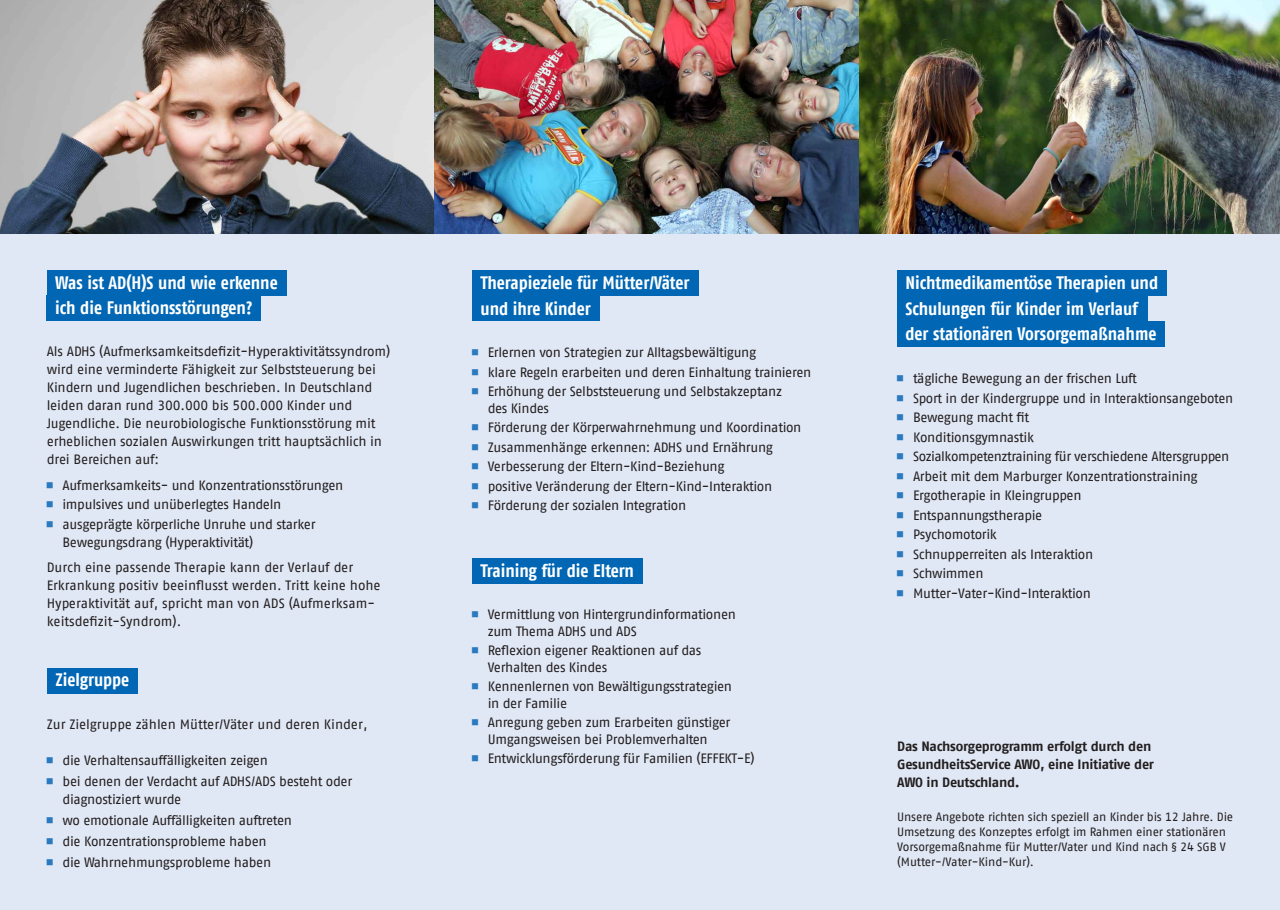
<style>
.page{position:relative;width:1280px;height:910px;background:#fff}
.page>*{position:absolute;margin:0;border:0;box-sizing:border-box;transform-origin:0 0}
.t1{font:700 18px "AWO Fago Cond";color:#fff}
.t2{font:13.5px/18px "AWO Fago Office";letter-spacing:-.02em;color:#231f20}
.t3{font:13.5px/18px "AWO Fago Office";color:#231f20}
.t4{font:700 13.5px "AWO Fago Office";letter-spacing:-.02em;color:#231f20}
.t5{font:12px/15px "AWO Fago Office";letter-spacing:-.01em;color:#231f20}
</style>
<div class="page">
<img style="left:0;top:0;width:1280px;height:234px">
<div style="left:0;top:234px;width:1280px;height:676px;background:#e1e8f5"></div>
<div style="left:472px;top:270px;width:226px;height:26px;background:#0166b3"></div>
<div style="left:472px;top:296px;width:127px;height:25px;background:#0166b3"></div>
<div style="left:47px;top:270px;width:239px;height:25px;background:#0166b3"></div>
<div style="left:47px;top:295px;width:214px;height:26px;background:#0166b3"></div>
<div style="left:47px;top:668px;width:91px;height:26px;background:#0166b3"></div>
<div style="left:472px;top:558px;width:171px;height:26px;background:#0166b3"></div>
<div style="left:897px;top:270px;width:270px;height:26px;background:#0166b3"></div>
<div style="left:897px;top:296px;width:250px;height:25px;background:#0166b3"></div>
<div style="left:897px;top:321px;width:268px;height:26px;background:#0166b3"></div>
<p class="t1" style="left:55px;top:272px;width:224px">Was ist AD(H)S und wie erkenne</p>
<p class="t1" style="left:55px;top:297px;width:198px">ich die Funktionsstörungen?</p>
<p class="t2" style="left:47px;top:342px;width:345px">Als ADHS (Aufmerksamkeitsdefizit-Hyperaktivitätssyndrom) wird eine verminderte Fähigkeit zur Selbststeuerung bei Kindern und Jugendlichen beschrieben. In Deutschland leiden daran rund 300.000 bis 500.000 Kinder und Jugendliche. Die neurobiologische Funktionsstörung mit erheblichen sozialen Auswirkungen tritt hauptsächlich in drei Bereichen auf:</p>
<p class="t2" style="left:63px;top:476px;width:282px">Aufmerksamkeits- und Konzentrationsstörungen</p>
<p class="t2" style="left:63px;top:495px;width:220px">impulsives und unüberlegtes Handeln</p>
<p class="t2" style="left:62px;top:515px;width:255px">ausgeprägte körperliche Unruhe und starker<br>Bewegungsdrang (Hyperaktivität)</p>
<p class="t3" style="left:47px;top:558px;width:335px">Durch eine passende Therapie kann der Verlauf der Erkrankung positiv beeinflusst werden. Tritt keine hohe Hyperaktivität auf, spricht man von ADS (Aufmerksam&shy;keitsdefizit-Syndrom).</p>
<p class="t1" style="left:56px;top:669px;width:75px">Zielgruppe</p>
<p class="t3" style="left:47px;top:715px;width:322px">Zur Zielgruppe zählen Mütter/Väter und deren Kinder,</p>
<p class="t2" style="left:63px;top:751px;width:207px">die Verhaltensauffälligkeiten zeigen</p>
<p class="t2" style="left:63px;top:772px;width:291px">bei denen der Verdacht auf ADHS/ADS besteht oder</p>
<p class="t2" style="left:62px;top:790px;width:120px">diagnostiziert wurde</p>
<p class="t2" style="left:63px;top:811px;width:231px">wo emotionale Auffälligkeiten auftreten</p>
<p class="t2" style="left:63px;top:832px;width:206px">die Konzentrationsprobleme haben</p>
<p class="t2" style="left:63px;top:853px;width:210px">die Wahrnehmungsprobleme haben</p>
<p class="t1" style="left:480px;top:272px;width:210px">Therapieziele für Mütter/Väter</p>
<p class="t1" style="left:480px;top:298px;width:112px">und ihre Kinder</p>
<p class="t2" style="left:488px;top:344px;width:270px">Erlernen von Strategien zur Alltagsbewältigung</p>
<p class="t2" style="left:488px;top:363px;width:325px">klare Regeln erarbeiten und deren Einhaltung trainieren</p>
<p class="t2" style="left:488px;top:383px;width:296px">Erhöhung der Selbststeuerung und Selbstakzeptanz</p>
<p class="t2" style="left:488px;top:399px;width:63px">des Kindes</p>
<p class="t2" style="left:488px;top:419px;width:315px">Förderung der Körperwahrnehmung und Koordination</p>
<p class="t2" style="left:488px;top:438px;width:287px">Zusammenhänge erkennen: ADHS und Ernährung</p>
<p class="t2" style="left:488px;top:458px;width:238px">Verbesserung der Eltern-Kind-Beziehung</p>
<p class="t2" style="left:488px;top:477px;width:286px">positive Veränderung der Eltern-Kind-Interaktion</p>
<p class="t2" style="left:488px;top:497px;width:200px">Förderung der sozialen Integration</p>
<p class="t1" style="left:480px;top:560px;width:155px">Training für die Eltern</p>
<p class="t2" style="left:488px;top:605px;width:250px">Vermittlung von Hintergrundinformationen</p>
<p class="t2" style="left:488px;top:622px;width:151px">zum Thema ADHS und ADS</p>
<p class="t2" style="left:488px;top:641px;width:215px">Reflexion eigener Reaktionen auf das</p>
<p class="t2" style="left:488px;top:658px;width:121px">Verhalten des Kindes</p>
<p class="t2" style="left:488px;top:677px;width:246px">Kennenlernen von Bewältigungsstrategien</p>
<p class="t2" style="left:488px;top:694px;width:81px">in der Familie</p>
<p class="t2" style="left:488px;top:713px;width:244px">Anregung geben zum Erarbeiten günstiger</p>
<p class="t2" style="left:488px;top:730px;width:222px">Umgangsweisen bei Problemverhalten</p>
<p class="t2" style="left:488px;top:749px;width:268px">Entwicklungsförderung für Familien (EFFEKT-E)</p>
<p class="t1" style="left:905px;top:272px;width:254px">Nichtmedikamentöse Therapien und</p>
<p class="t1" style="left:905px;top:298px;width:234px">Schulungen für Kinder im Verlauf</p>
<p class="t1" style="left:905px;top:323px;width:252px">der stationären Vorsorgemaßnahme</p>
<p class="t2" style="left:913px;top:369px;width:225px">tägliche Bewegung an der frischen Luft</p>
<p class="t2" style="left:913px;top:389px;width:322px">Sport in der Kindergruppe und in Interaktionsangeboten</p>
<p class="t2" style="left:913px;top:408px;width:118px">Bewegung macht fit</p>
<p class="t2" style="left:913px;top:428px;width:123px">Konditionsgymnastik</p>
<p class="t2" style="left:913px;top:447px;width:318px">Sozialkompetenztraining für verschiedene Altersgruppen</p>
<p class="t2" style="left:913px;top:467px;width:286px">Arbeit mit dem Marburger Konzentrationstraining</p>
<p class="t2" style="left:913px;top:486px;width:170px">Ergotherapie in Kleingruppen</p>
<p class="t2" style="left:913px;top:506px;width:131px">Entspannungstherapie</p>
<p class="t2" style="left:913px;top:525px;width:85px">Psychomotorik</p>
<p class="t2" style="left:913px;top:545px;width:182px">Schnupperreiten als Interaktion</p>
<p class="t2" style="left:913px;top:564px;width:72px">Schwimmen</p>
<p class="t2" style="left:913px;top:584px;width:179px">Mutter-Vater-Kind-Interaktion</p>
<p class="t4" style="left:897px;top:739px;width:256px">Das Nachsorgeprogramm erfolgt durch den</p>
<p class="t4" style="left:897px;top:757px;width:258px">GesundheitsService AWO, eine Initiative der</p>
<p class="t4" style="left:897px;top:775px;width:124px">AWO in Deutschland.</p>
<p class="t5" style="left:897px;top:809px;width:337px">Unsere Angebote richten sich speziell an Kinder bis 12 Jahre. Die Umsetzung des Konzeptes erfolgt im Rahmen einer stationären Vorsorgemaßnahme für Mutter/Vater und Kind nach § 24 SGB V (Mutter-/Vater-Kind-Kur).</p>
</div>
